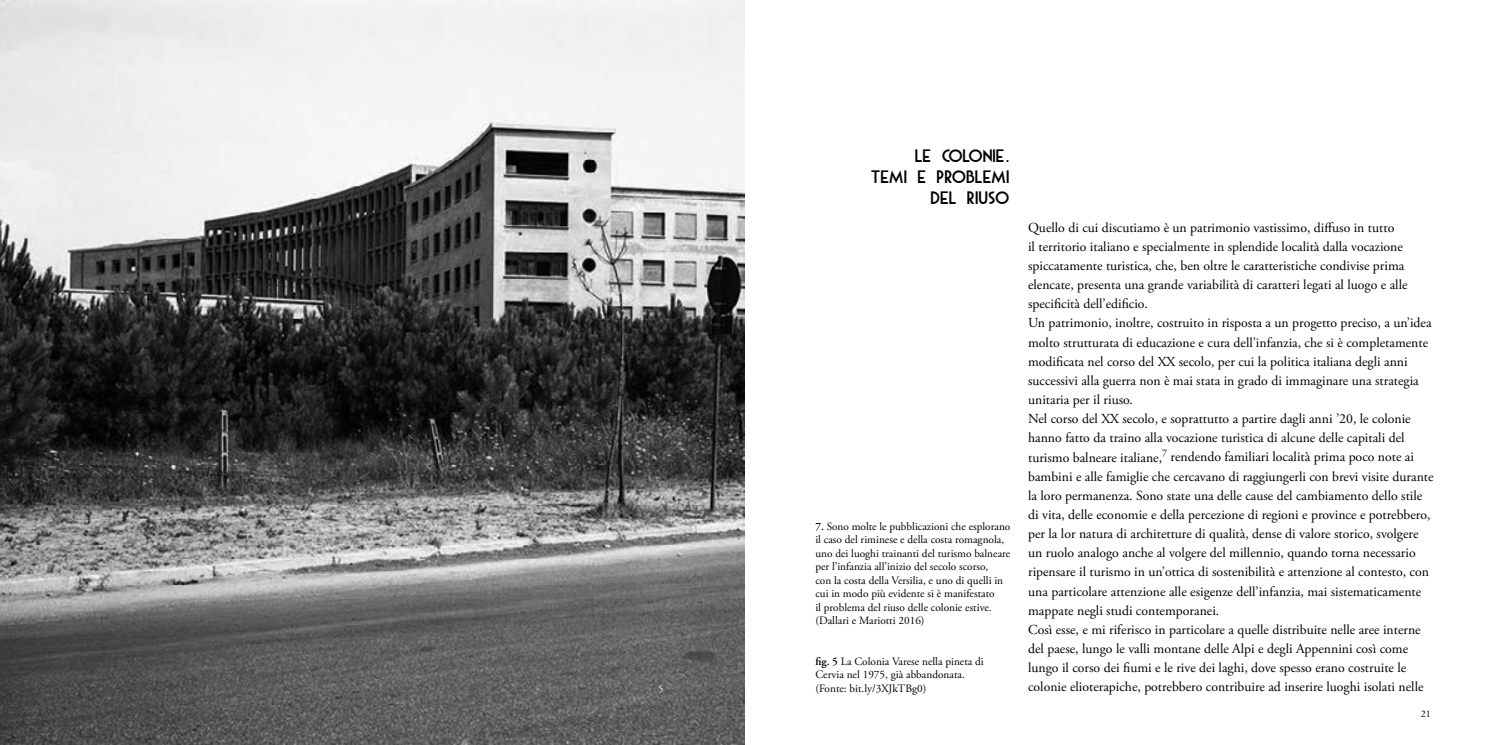
<style>
.page{position:relative;width:1489px;height:745px;background:#fff}
.page>*{position:absolute;margin:0;border:0;box-sizing:border-box;transform-origin:0 0}
.t1{font:17.5px/21px "Mouse Deco";letter-spacing:-.115em;color:#000;text-align:right}
.t2{font:13.75px/19.1px "Adobe Garamond Pro";color:#000}
.t3{font:11.25px/13.5px "Adobe Garamond Pro";color:#000}
.t4{font:10px "Adobe Garamond Pro";color:#000}
.t5{font:10px "Adobe Garamond Pro";color:#fff}
.s1{font-weight:600}
</style>
<div class="page">
<img style="left:0;top:0;width:744px;height:744px">
<p class="t1" style="left:869px;top:145px;width:142px">LE COLONIE.<br>TEMI E PROBLEMI<br>DEL RIUSO</p>
<p class="t3" style="left:815px;top:519px;width:196px"><span class="s1">7.</span> Sono molte le pubblicazioni che esplorano il caso del riminese e della costa romagnola, uno dei luoghi trainanti del turismo balneare per l’infanzia all’inizio del secolo scorso,<br>con la costa della Versilia, e uno di quelli in cui in modo più evidente si è manifestato<br>il problema del riuso delle colonie estive. (Dallari e Mariotti 2016)</p>
<p class="t3" style="left:815px;top:654px;width:170px"><span class="s1">fig. 5</span> La Colonia Varese nella pineta di<br>Cervia nel 1975, già abbandonata.</p>
<p class="t5" style="left:658px;top:682px;width:6px">5</p>
<p class="t3" style="left:815px;top:681px;width:112px">(Fonte: bit.ly/3XJkTBg0)</p>
<p class="t2" style="left:1028px;top:218px;width:407px">Quello di cui discutiamo è un patrimonio vastissimo, diffuso in tutto<br>il territorio italiano e specialmente in splendide località dalla vocazione spiccatamente turistica, che, ben oltre le caratteristiche condivise prima elencate, presenta una grande variabilità di caratteri legati al luogo e alle specificità dell’edificio.<br>Un patrimonio, inoltre, costruito in risposta a un progetto preciso, a un’idea molto strutturata di educazione e cura dell’infanzia, che si è completamente modificata nel corso del XX secolo, per cui la politica italiana degli anni successivi alla guerra non è mai stata in grado di immaginare una strategia unitaria per il riuso.<br>Nel corso del XX secolo, e soprattutto a partire dagli anni ’20, le colonie hanno fatto da traino alla vocazione turistica di alcune delle capitali del turismo balneare italiane,<sup>7</sup> rendendo familiari località prima poco note ai bambini e alle famiglie che cercavano di raggiungerli con brevi visite durante la loro permanenza. Sono state una delle cause del cambiamento dello stile di vita, delle economie e della percezione di regioni e province e potrebbero, per la lor natura di architetture di qualità, dense di valore storico, svolgere un ruolo analogo anche al volgere del millennio, quando torna necessario ripensare il turismo in un’ottica di sostenibilità e attenzione al contesto, con una particolare attenzione alle esigenze dell’infanzia, mai sistematicamente mappate negli studi contemporanei.<br>Così esse, e mi riferisco in particolare a quelle distribuite nelle aree interne del paese, lungo le valli montane delle Alpi e degli Appennini così come lungo il corso dei fiumi e le rive dei laghi, dove spesso erano costruite le colonie elioterapiche, potrebbero contribuire ad inserire luoghi isolati nelle</p>
<p class="t4" style="left:1420px;top:707px;width:11px">21</p>
</div>
